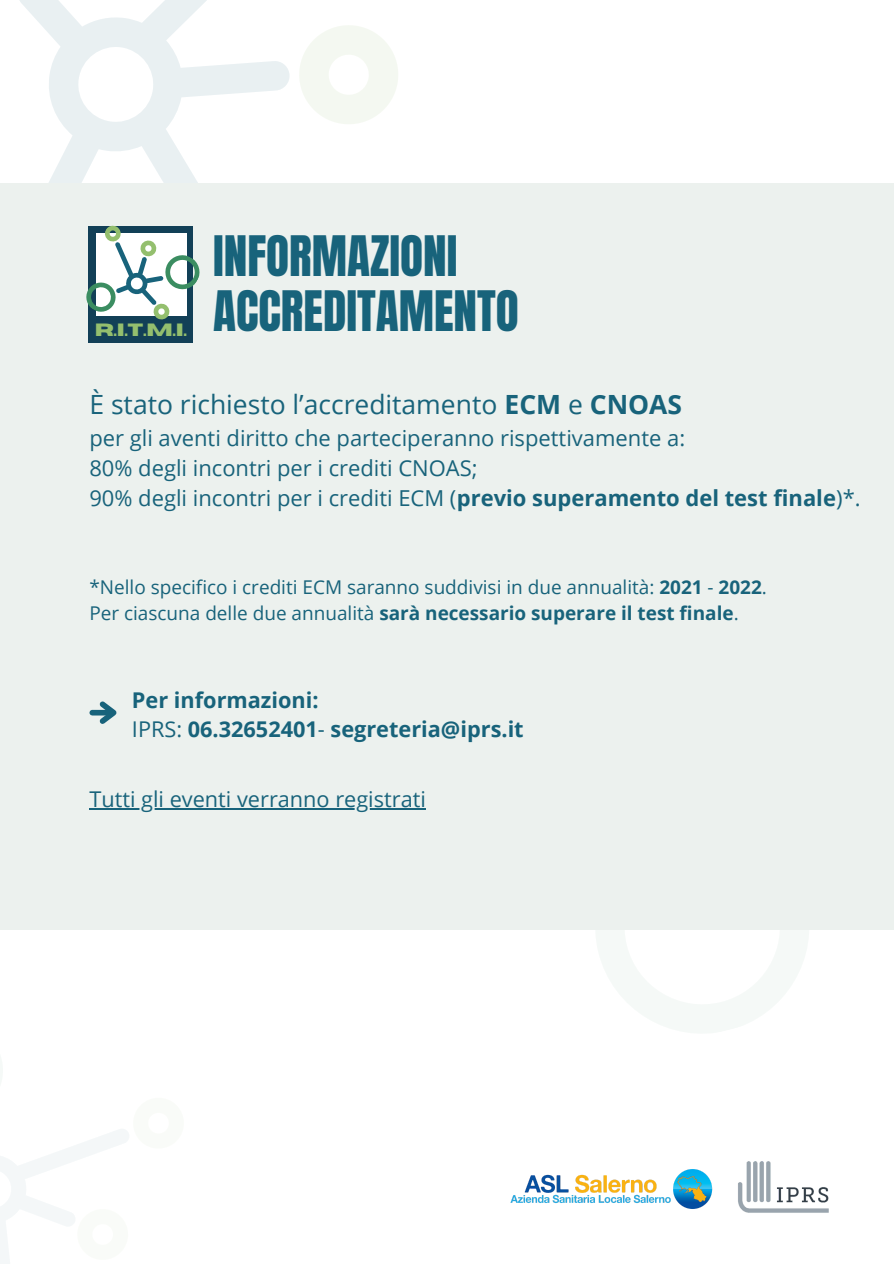
<style>
.page{position:relative;width:894px;height:1264px;background:#fff}
.page>*{position:absolute;margin:0;border:0;box-sizing:border-box;transform-origin:0 0}
.t1{font:47.4px "Anton";color:#18637b}
.t2{font:26.4px "Open Sans";color:#18637b}
.t3{font:21.9px "Open Sans";color:#18637b}
.t4{font:700 21.75px "Open Sans";color:#18637b}
.t5{font:21.75px "Open Sans";color:#18637b}
.t6{font:18.9px "Open Sans";color:#18637b}
.t7{font:700 18.9px "Open Sans";color:#18637b}
.t8{font:700 17.7px "Horizon";color:#94bf6e}
.s1{font-weight:700}
.s2{font-weight:400}
</style>
<div class="page">
<svg style="left:0;top:1129px;width:129px;height:134px"></svg>
<svg style="left:321px;top:25px;width:77px;height:99px"></svg>
<svg style="left:19px;top:0;width:302px;height:183px"></svg>
<img style="left:510px;top:1169px;width:202px;height:40px">
<img style="left:738px;top:1161px;width:91px;height:52px">
<div style="left:0;top:183px;width:893px;height:746px;background:#ecf1ee"></div>
<div style="left:89px;top:226px;width:104px;height:117px;background:#124057"></div>
<svg style="left:86px;top:225px;width:114px;height:97px"></svg>
<hr style="left:89px;top:808px;width:337px;height:1px;background:#18637b">
<div style="left:92px;top:710px;width:20px;height:5px;background:#18637b"></div>
<svg style="left:95px;top:701px;width:22px;height:23px"></svg>
<p class="t8" style="left:95px;top:321px;width:93px">R.I.T.M.I.</p>
<p class="t1" style="left:213px;top:222px;width:246px">INFORMAZIONI</p>
<p class="t1" style="left:213px;top:277px;width:307px">ACCREDITAMENTO</p>
<p class="t2" style="left:89px;top:386px;width:594px">È stato richiesto l’accreditamento <span class="s1">ECM</span> e <span class="s1">CNOAS</span></p>
<p class="t3" style="left:89px;top:422px;width:597px">per gli aventi diritto che parteciperanno rispettivamente a:</p>
<p class="t3" style="left:89px;top:452px;width:389px">80% degli incontri per i crediti CNOAS;</p>
<p class="t3" style="left:89px;top:483px;width:772px">90% degli incontri per i crediti ECM (<span class="s1">previo superamento del test finale</span>)*.</p>
<p class="t6" style="left:89px;top:574px;width:678px">*Nello specifico i crediti ECM saranno suddivisi in due annualità: <span class="s1">2021</span> - <span class="s1">2022</span>.</p>
<p class="t7" style="left:89px;top:600px;width:650px"><span class="s2">Per ciascuna delle due annualità</span> sarà necessario superare il test finale<span class="s2">.</span></p>
<p class="t4" style="left:132px;top:684px;width:188px">Per informazioni:</p>
<p class="t4" style="left:132px;top:714px;width:393px"><span class="s2">IPRS:</span> 06.32652401<span class="s2">-</span> segreteria@iprs.it</p>
<p class="t5" style="left:89px;top:783px;width:338px">Tutti gli eventi verranno registrati</p>
</div>
